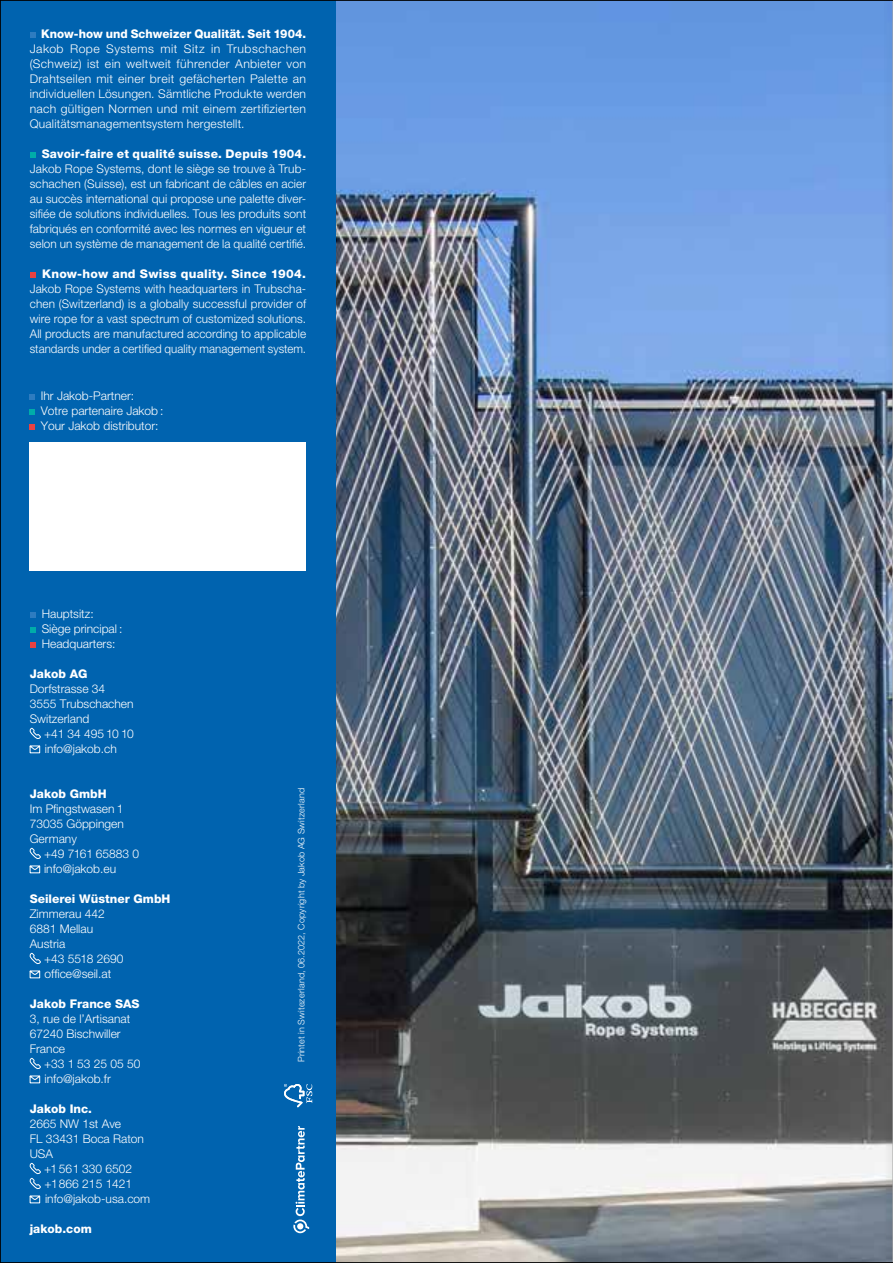
<style>
.page{position:relative;width:893px;height:1263px;background:#fff}
.page>*{position:absolute;margin:0;border:0;box-sizing:border-box;transform-origin:0 0}
.t1{font:300 12px/15px "Helvetica Neue LT Pro";color:#fff}
.t2{font:800 12px "Helvetica Neue LT Pro";letter-spacing:.005em;color:#fff}
.t3{font:300 9px "Helvetica Neue LT Pro";letter-spacing:.025em;color:#fff}
</style>
<div class="page">
<img style="left:0;top:0;width:893px;height:1263px">
<p class="t2" style="left:41px;top:27px;width:266px">Know-how und Schweizer Qualität. Seit 1904.</p>
<p class="t1" style="left:30px;top:41px;width:278px;text-align:justify">Jakob Rope Systems mit Sitz in Trubschachen (Schweiz) ist ein weltweit führender Anbieter von Drahtseilen mit einer breit gefächerten Palette an individuellen Lösungen. Sämtliche Produkte werden nach gültigen Normen und mit einem zertifizierten Qualitätsmanagementsystem hergestellt.</p>
<p class="t2" style="left:42px;top:147px;width:266px">Savoir-faire et qualité suisse. Depuis 1904.</p>
<p class="t1" style="left:30px;top:161px;width:278px">Jakob Rope Systems, dont le siège se trouve à Trub&shy;schachen (Suisse), est un fabricant de câbles en acier au succès international qui propose une palette diver&shy;sifiée de solutions individuelles. Tous les produits sont fabriqués en conformité avec les normes en vigueur et selon un système de management de la qualité certifié.</p>
<p class="t2" style="left:42px;top:267px;width:266px">Know-how and Swiss quality. Since 1904.</p>
<p class="t1" style="left:30px;top:281px;width:278px;text-align:justify">Jakob Rope Systems with headquarters in Trubscha&shy;chen (Switzerland) is a globally successful provider of wire rope for a vast spectrum of customized solutions.<br>All products are manufactured according to applicable standards under a certified quality management system.</p>
<p class="t1" style="left:41px;top:387px;width:124px">Ihr Jakob-Partner:<br>Votre partenaire Jakob :<br>Your Jakob distributor:</p>
<p class="t1" style="left:42px;top:606px;width:82px">Hauptsitz:<br>Siège principal :<br>Headquarters:</p>
<p class="t2" style="left:30px;top:667px;width:59px">Jakob AG</p>
<p class="t1" style="left:30px;top:681px;width:105px">Dorfstrasse 34<br>3555 Trubschachen<br>Switzerland</p>
<p class="t1" style="left:44px;top:726px;width:91px">+41 34 495 10 10 info@jakob.ch</p>
<p class="t2" style="left:30px;top:787px;width:78px">Jakob GmbH</p>
<p class="t1" style="left:30px;top:801px;width:96px;text-align:justify">Im Pfingstwasen 1<br>73035 Göppingen Germany</p>
<p class="t1" style="left:44px;top:846px;width:97px">+49 7161 65883 0 info@jakob.eu</p>
<p class="t2" style="left:30px;top:892px;width:142px">Seilerei Wüstner GmbH</p>
<p class="t1" style="left:30px;top:906px;width:77px">Zimmerau 442<br>6881 Mellau<br>Austria</p>
<p class="t1" style="left:44px;top:951px;width:81px">+43 5518 2690 office@seil.at</p>
<p class="t2" style="left:30px;top:997px;width:111px">Jakob France SAS</p>
<p class="t1" style="left:30px;top:1011px;width:102px">3, rue de l’Artisanat<br>67240 Bischwiller<br>France</p>
<p class="t1" style="left:44px;top:1056px;width:98px">+33 1 53 25 05 50 info@jakob.fr</p>
<p class="t2" style="left:30px;top:1102px;width:64px">Jakob Inc.</p>
<p class="t1" style="left:30px;top:1116px;width:116px">2665 NW 1st Ave<br>FL 33431 Boca Raton<br>USA</p>
<p class="t1" style="left:44px;top:1161px;width:108px">+1 561 330 6502<br>+1 866 215 1421 info@jakob-usa.com</p>
<p class="t2" style="left:30px;top:1222px;width:64px">jakob.com</p>
<p class="t3" style="left:296px;top:1062px;width:276px;rotate:-90deg">Printet in Switezerland, 06.2022, Copyright by Jakob AG Switzerland</p>
</div>
